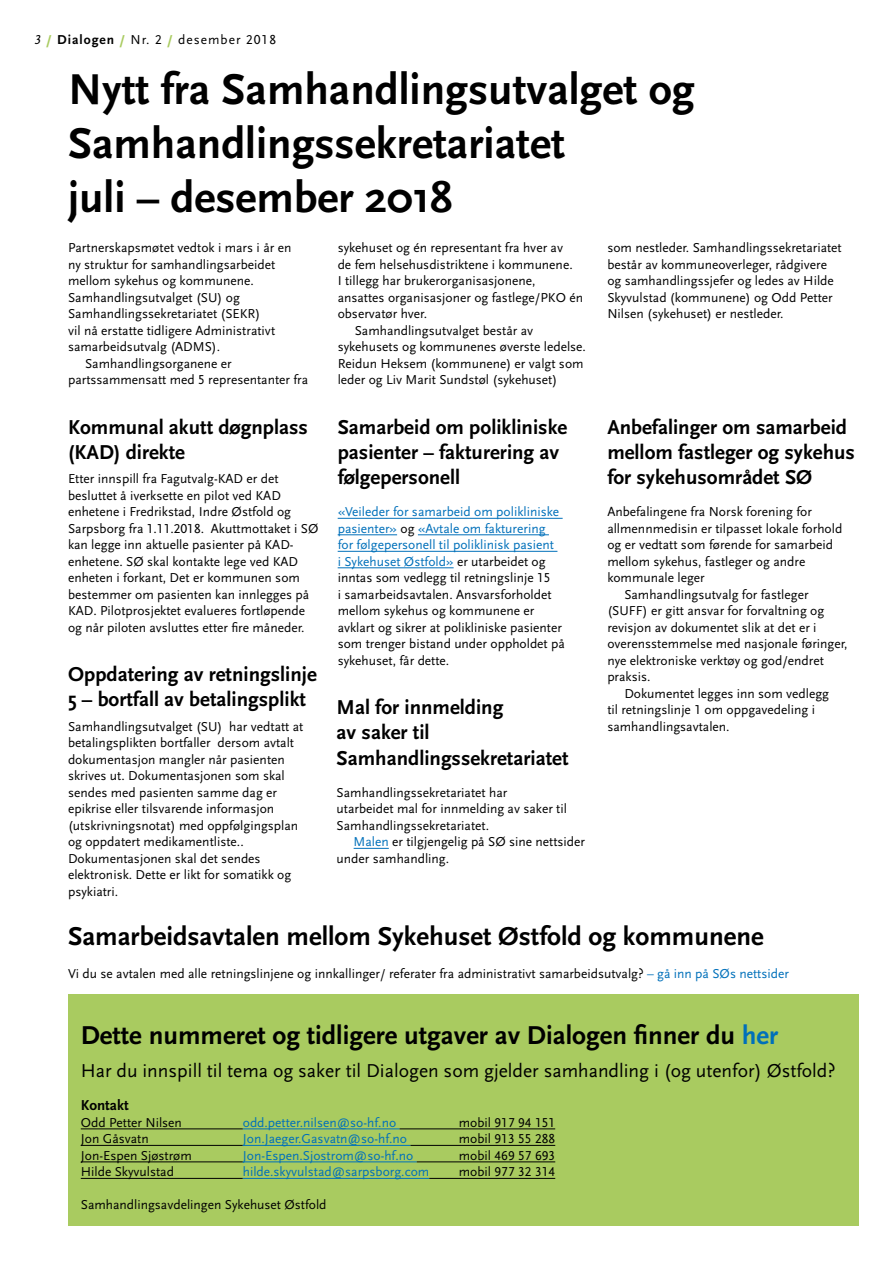
<style>
.page{position:relative;width:893px;height:1263px;background:#fff}
.page>*{position:absolute;margin:0;border:0;box-sizing:border-box;transform-origin:0 0}
.t1{font:700 45px/54px "Scala Sans";color:#000}
.t2{font:700 27px "Scala Sans";color:#000}
.t3{font:700 21px/25.2px "Scala Sans";color:#000}
.t4{font:19.5px "Scala Sans LF";color:#000}
.t5{font:700 15px "Scala Sans LF";color:#000}
.t6{font:13.5px/16.5px "Scala Sans LF";color:#000}
.t7{font:13.5px "Scala Sans LF";color:#0070ba}
.t8{font:13.5px "Scala Sans LF";letter-spacing:.075em;color:#000}
.s1{font-style:italic}
.s2{font-weight:700;color:#a9cb60}
.s3{font-weight:700}
.s4{color:#0070ba}
</style>
<div class="page">
<div style="left:68px;top:995px;width:791px;height:231px;background:#a9cb60"></div>
<hr style="left:81px;top:1128px;width:162px;height:1px;background:#000">
<hr style="left:243px;top:1128px;width:157px;height:1px;background:#0070ba">
<hr style="left:400px;top:1128px;width:155px;height:1px;background:#000">
<hr style="left:81px;top:1145px;width:162px;height:1px;background:#000">
<hr style="left:243px;top:1145px;width:167px;height:1px;background:#0070ba">
<hr style="left:410px;top:1145px;width:145px;height:1px;background:#000">
<hr style="left:81px;top:1161px;width:162px;height:1px;background:#000">
<hr style="left:243px;top:1161px;width:174px;height:1px;background:#0070ba">
<hr style="left:417px;top:1161px;width:138px;height:1px;background:#000">
<hr style="left:81px;top:1178px;width:162px;height:1px;background:#000">
<hr style="left:243px;top:1178px;width:186px;height:1px;background:#0070ba">
<hr style="left:429px;top:1178px;width:126px;height:1px;background:#000">
<hr style="left:354px;top:848px;width:35px;height:1px;background:#0070ba">
<hr style="left:338px;top:518px;width:225px;height:1px;background:#0070ba">
<hr style="left:338px;top:534px;width:59px;height:1px;background:#0070ba">
<hr style="left:418px;top:534px;width:131px;height:1px;background:#0070ba">
<hr style="left:338px;top:551px;width:219px;height:1px;background:#0070ba">
<hr style="left:338px;top:567px;width:116px;height:1px;background:#0070ba">
<p class="t8" style="left:34px;top:32px;width:244px"><span class="s1">3</span> <span class="s2">/</span> <span class="s3">Dialogen</span> <span class="s2">/</span> Nr. 2 <span class="s2">/</span> desember 2018</p>
<h1 class="t1" style="left:68px;top:63px;width:628px">Nytt fra Samhandlingsutvalget og<br>Samhandlingssekretariatet<br>juli – desember 2018</h1>
<p class="t6" style="left:338px;top:240px;width:227px">sykehuset og én representant fra hver av</p>
<p class="t6" style="left:338px;top:256px;width:237px">de fem helsehusdistriktene i kommunene.</p>
<p class="t6" style="left:338px;top:273px;width:199px">I tillegg har brukerorganisasjonene,</p>
<p class="t6" style="left:338px;top:289px;width:247px">ansattes organisasjoner og fastlege/PKO én</p>
<p class="t6" style="left:338px;top:306px;width:91px">observatør hver.</p>
<p class="t6" style="left:355px;top:322px;width:180px">Samhandlingsutvalget består av</p>
<p class="t6" style="left:338px;top:339px;width:250px">sykehusets og kommunenes øverste ledelse.</p>
<p class="t6" style="left:338px;top:355px;width:247px">Reidun Heksem (kommunene) er valgt som</p>
<p class="t6" style="left:338px;top:372px;width:221px">leder og Liv Marit Sundstøl (sykehuset)</p>
<p class="t6" style="left:607px;top:240px;width:236px">som nestleder. Samhandlingssekretariatet består av kommuneoverleger, rådgivere og samhandlingssjefer og ledes av Hilde Skyvulstad (kommunene) og Odd Petter Nilsen (sykehuset) er nestleder.</p>
<p class="t6" style="left:68px;top:240px;width:225px">Partnerskapsmøtet vedtok i mars i år en</p>
<p class="t6" style="left:68px;top:256px;width:209px">ny struktur for samhandlingsarbeidet</p>
<p class="t6" style="left:68px;top:273px;width:187px">mellom sykehus og kommunene.</p>
<p class="t6" style="left:68px;top:289px;width:173px">Samhandlingsutvalget (SU) og</p>
<p class="t6" style="left:68px;top:306px;width:194px">Samhandlingssekretariatet (SEKR)</p>
<p class="t6" style="left:68px;top:322px;width:209px">vil nå erstatte tidligere Administrativt</p>
<p class="t6" style="left:68px;top:339px;width:154px">samarbeidsutvalg (ADMS).</p>
<p class="t6" style="left:85px;top:355px;width:148px">Samhandlingsorganene er</p>
<p class="t6" style="left:68px;top:372px;width:242px">partssammensatt med 5 representanter fra</p>
<h3 class="t3" style="left:68px;top:415px;width:241px">Kommunal akutt døgnplass (KAD) direkte</h3>
<p class="t6" style="left:68px;top:471px;width:252px">Etter innspill fra Fagutvalg-KAD er det besluttet å iverksette en pilot ved KAD enhetene i Fredrikstad, Indre Østfold og Sarpsborg fra 1.11.2018. Akuttmottaket i SØ kan legge inn aktuelle pasienter på KAD&shy;enhetene. SØ skal kontakte lege ved KAD enheten i forkant, Det er kommunen som bestemmer om pasienten kan innlegges på KAD. Pilotprosjektet evalueres fortløpende og når piloten avsluttes etter fire måneder.</p>
<h3 class="t3" style="left:68px;top:662px;width:250px">Oppdatering av retningslinje<br>5 – bortfall av betalingsplikt</h3>
<p class="t6" style="left:68px;top:718px;width:237px">Samhandlingsutvalget (SU) har vedtatt at betalingsplikten bortfaller dersom avtalt dokumentasjon mangler når pasienten skrives ut. Dokumentasjonen som skal sendes med pasienten samme dag er epikrise eller tilsvarende informasjon (utskrivningsnotat) med oppfølgingsplan og oppdatert medikamentliste..<br>Dokumentasjonen skal det sendes elektronisk. Dette er likt for somatikk og psykiatri.</p>
<h3 class="t3" style="left:338px;top:415px;width:231px">Samarbeid om polikliniske pasienter – fakturering av følgepersonell</h3>
<p class="t6" style="left:338px;top:504px;width:229px"><span class="s4">«Veileder for samarbeid om polikliniske pasienter»</span> og <span class="s4">«Avtale om fakturering<br>for følgepersonell til poliklinisk pasient<br>i Sykehuset Østfold»</span> er utarbeidet og inntas som vedlegg til retningslinje 15<br>i samarbeidsavtalen. Ansvarsforholdet mellom sykehus og kommunene er avklart og sikrer at polikliniske pasienter som trenger bistand under oppholdet på sykehuset, får dette.</p>
<h3 class="t3" style="left:337px;top:695px;width:233px">Mal for innmelding<br>av saker til<br>Samhandlingssekretariatet</h3>
<p class="t6" style="left:337px;top:784px;width:232px">Samhandlingssekretariatet har utarbeidet mal for innmelding av saker til<br>Samhandlingssekretariatet.</p>
<p class="t6" style="left:337px;top:834px;width:250px;text-indent:17px"><span class="s4">Malen</span> er tilgjengelig på SØ sine nettsider under samhandling.</p>
<h3 class="t3" style="left:607px;top:415px;width:249px">Anbefalinger om samarbeid mellom fastleger og sykehus for sykehusområdet SØ</h3>
<p class="t6" style="left:607px;top:504px;width:206px">Anbefalingene fra Norsk forening for</p>
<p class="t6" style="left:607px;top:520px;width:236px">allmennmedisin er tilpasset lokale forhold</p>
<p class="t6" style="left:607px;top:537px;width:227px">og er vedtatt som førende for samarbeid</p>
<p class="t6" style="left:607px;top:553px;width:199px">mellom sykehus, fastleger og andre</p>
<p class="t6" style="left:607px;top:570px;width:99px">kommunale leger</p>
<p class="t6" style="left:624px;top:586px;width:186px">Samhandlingsutvalg for fastleger</p>
<p class="t6" style="left:607px;top:603px;width:218px">(SUFF) er gitt ansvar for forvaltning og</p>
<p class="t6" style="left:607px;top:619px;width:211px">revisjon av dokumentet slik at det er i</p>
<p class="t6" style="left:607px;top:636px;width:242px">overensstemmelse med nasjonale føringer,</p>
<p class="t6" style="left:607px;top:652px;width:218px">nye elektroniske verktøy og god/endret</p>
<p class="t6" style="left:607px;top:669px;width:45px">praksis.</p>
<p class="t6" style="left:624px;top:685px;width:206px">Dokumentet legges inn som vedlegg</p>
<p class="t6" style="left:607px;top:702px;width:209px">til retningslinje 1 om oppgavedeling i</p>
<p class="t6" style="left:607px;top:718px;width:124px">samhandlingsavtalen.</p>
<h2 class="t2" style="left:68px;top:922px;width:697px">Samarbeidsavtalen mellom Sykehuset Østfold og kommunene</h2>
<p class="t6" style="left:68px;top:966px;width:722px">Vi du se avtalen med alle retningslinjene og innkallinger/ referater fra administrativt samarbeidsutvalg? <span class="s4">– gå inn på SØs nettsider</span></p>
<h2 class="t2" style="left:81px;top:1021px;width:699px">Dette nummeret og tidligere utgaver av Dialogen finner du <span class="s4">her</span></h2>
<h3 class="t4" style="left:81px;top:1060px;width:756px">Har du innspill til tema og saker til Dialogen som gjelder samhandling i (og utenfor) Østfold?</h3>
<p class="t5" style="left:81px;top:1097px;width:49px">Kontakt</p>
<p class="t6" style="left:81px;top:1114px;width:103px">Odd Petter Nilsen</p>
<p class="t7" style="left:243px;top:1115px;width:155px">odd.petter.nilsen@so-hf.no</p>
<p class="t6" style="left:459px;top:1114px;width:98px">mobil 917 94 151</p>
<p class="t6" style="left:81px;top:1131px;width:69px">Jon Gåsvatn</p>
<p class="t7" style="left:243px;top:1131px;width:166px">Jon.Jaeger.Gasvatn@so-hf.no</p>
<p class="t6" style="left:459px;top:1131px;width:98px">mobil 913 55 288</p>
<p class="t6" style="left:81px;top:1147px;width:113px">Jon-Espen Sjøstrøm</p>
<p class="t7" style="left:243px;top:1148px;width:172px">Jon-Espen.Sjostrom@so-hf.no</p>
<p class="t6" style="left:459px;top:1147px;width:98px">mobil 469 57 693</p>
<p class="t6" style="left:81px;top:1164px;width:95px">Hilde Skyvulstad</p>
<p class="t7" style="left:243px;top:1164px;width:188px">hilde.skyvulstad@sarpsborg.com</p>
<p class="t6" style="left:459px;top:1164px;width:98px">mobil 977 32 314</p>
<p class="t6" style="left:81px;top:1197px;width:247px">Samhandlingsavdelingen Sykehuset Østfold</p>
</div>
